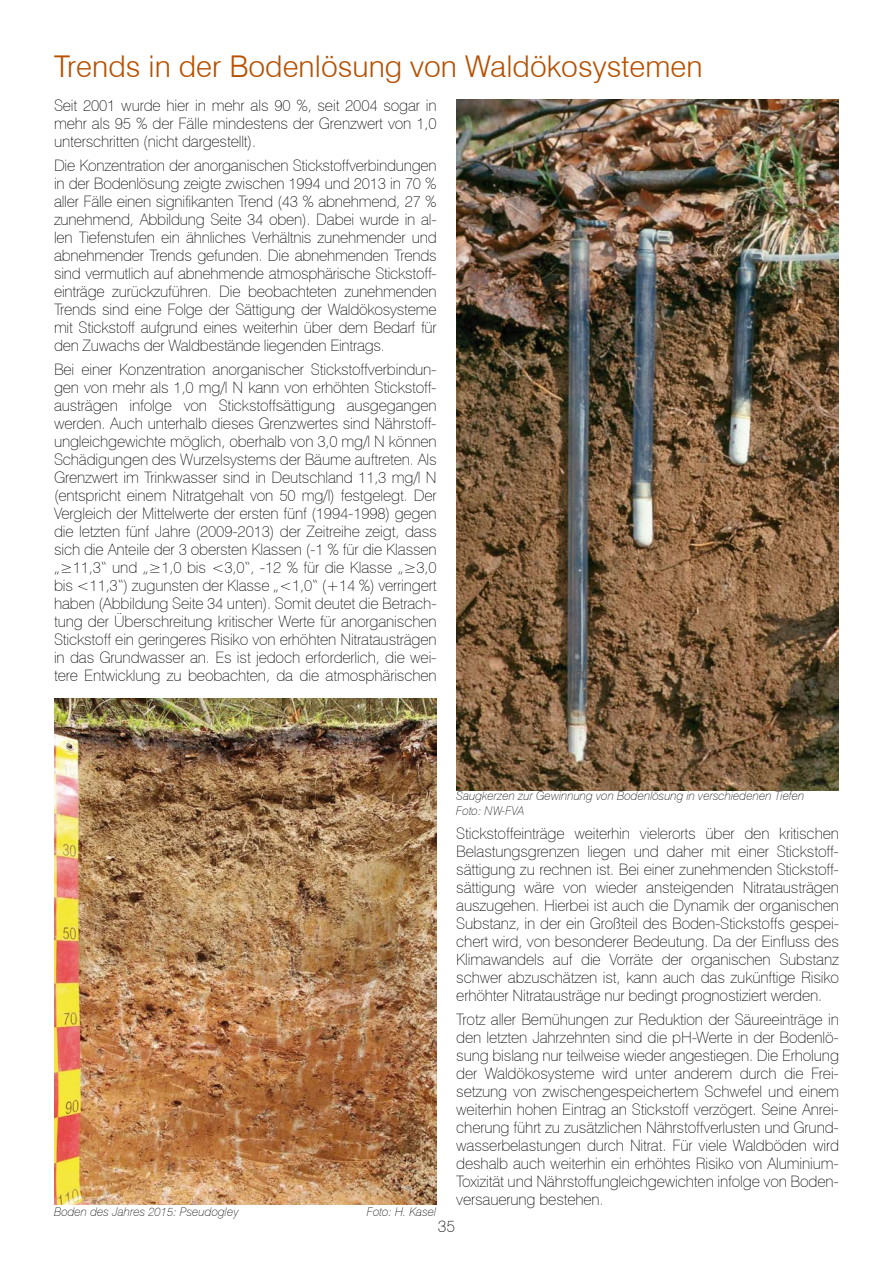
<style>
.page{position:relative;width:893px;height:1263px;background:#fff}
.page>*{position:absolute;margin:0;border:0;box-sizing:border-box;transform-origin:0 0}
.t1{font:300 30px "Swiss 721 BT";color:#b75100}
.t2{font:100 16.5px "Swiss 721 BT";color:#000}
.t3{font:100 15.75px/18px "Swiss 721 BT";letter-spacing:-.01em;color:#000;text-align:justify}
.t4{font:italic 100 12px/14.4px "Swiss 721 BT";color:#000}
</style>
<div class="page">
<img style="left:54px;top:699px;width:383px;height:505px">
<img style="left:456px;top:99px;width:383px;height:691px">
<h1 class="t1" style="left:54px;top:48px;width:650px">Trends in der Bodenlösung von Waldökosystemen</h1>
<p class="t3" style="left:54px;top:96px;width:384px">Seit 2001 wurde hier in mehr als 90 %, seit 2004 sogar in mehr als 95 % der Fälle mindestens der Grenzwert von 1,0 unterschritten (nicht dargestellt).</p>
<p class="t3" style="left:54px;top:156px;width:384px">Die Konzentration der anorganischen Stickstoffverbindungen in der Bodenlösung zeigte zwischen 1994 und 2013 in 70 % aller Fälle einen signifikanten Trend (43 % abnehmend, 27 % zunehmend, Abbildung Seite 34 oben). Dabei wurde in al&shy;len Tiefenstufen ein ähnliches Verhältnis zunehmender und abnehmender Trends gefunden. Die abnehmenden Trends sind vermutlich auf abnehmende atmosphärische Stickstoff&shy;einträge zurückzuführen. Die beobachteten zunehmenden Trends sind eine Folge der Sättigung der Waldökosysteme mit Stickstoff aufgrund eines weiterhin über dem Bedarf für den Zuwachs der Waldbestände liegenden Eintrags.</p>
<p class="t3" style="left:54px;top:360px;width:384px">Bei einer Konzentration anorganischer Stickstoffverbindun&shy;gen von mehr als 1,0 mg/l N kann von erhöhten Stickstoff&shy;austrägen infolge von Stickstoffsättigung ausgegangen werden. Auch unterhalb dieses Grenzwertes sind Nährstoff&shy;ungleichgewichte möglich, oberhalb von 3,0 mg/l N können Schädigungen des Wurzelsystems der Bäume auftreten. Als Grenzwert im Trinkwasser sind in Deutschland 11,3 mg/l N (entspricht einem Nitratgehalt von 50 mg/l) festgelegt. Der Vergleich der Mittelwerte der ersten fünf (1994-1998) gegen die letzten fünf Jahre (2009-2013) der Zeitreihe zeigt, dass sich die Anteile der 3 obersten Klassen (-1 % für die Klassen „≥11,3“ und „≥1,0 bis &lt;3,0“, -12 % für die Klasse „≥3,0 bis &lt;11,3“) zugunsten der Klasse „&lt;1,0“ (+14 %) verringert haben (Abbildung Seite 34 unten). Somit deutet die Betrach&shy;tung der Überschreitung kritischer Werte für anorganischen Stickstoff ein geringeres Risiko von erhöhten Nitratausträgen in das Grundwasser an. Es ist jedoch erforderlich, die wei&shy;tere Entwicklung zu beobachten, da die atmosphärischen</p>
<p class="t4" style="left:54px;top:1204px;width:186px">Boden des Jahres 2015: Pseudogley</p>
<p class="t4" style="left:367px;top:1204px;width:71px">Foto: H. Kasel</p>
<p class="t4" style="left:456px;top:789px;width:349px">Saugkerzen zur Gewinnung von Bodenlösung in verschiedenen Tiefen<br>Foto: NW-FVA</p>
<p class="t3" style="left:456px;top:825px;width:384px">Stickstoffeinträge weiterhin vielerorts über den kritischen Belastungsgrenzen liegen und daher mit einer Stickstoff&shy;sättigung zu rechnen ist. Bei einer zunehmenden Stickstoff&shy;sättigung wäre von wieder ansteigenden Nitratausträgen auszugehen. Hierbei ist auch die Dynamik der organischen Substanz, in der ein Großteil des Boden-Stickstoffs gespei&shy;chert wird, von besonderer Bedeutung. Da der Einfluss des Klimawandels auf die Vorräte der organischen Substanz schwer abzuschätzen ist, kann auch das zukünftige Risiko erhöhter Nitratausträge nur bedingt prognostiziert werden.</p>
<p class="t3" style="left:456px;top:1011px;width:384px">Trotz aller Bemühungen zur Reduktion der Säureeinträge in den letzten Jahrzehnten sind die pH-Werte in der Bodenlö&shy;sung bislang nur teilweise wieder angestiegen. Die Erholung der Waldökosysteme wird unter anderem durch die Frei&shy;setzung von zwischengespeichertem Schwefel und einem weiterhin hohen Eintrag an Stickstoff verzögert. Seine Anrei&shy;cherung führt zu zusätzlichen Nährstoffverlusten und Grund&shy;wasserbelastungen durch Nitrat. Für viele Waldböden wird deshalb auch weiterhin ein erhöhtes Risiko von Aluminium-Toxizität und Nährstoffungleichgewichten infolge von Boden&shy;versauerung bestehen.</p>
<p class="t2" style="left:438px;top:1216px;width:19px">35</p>
</div>
